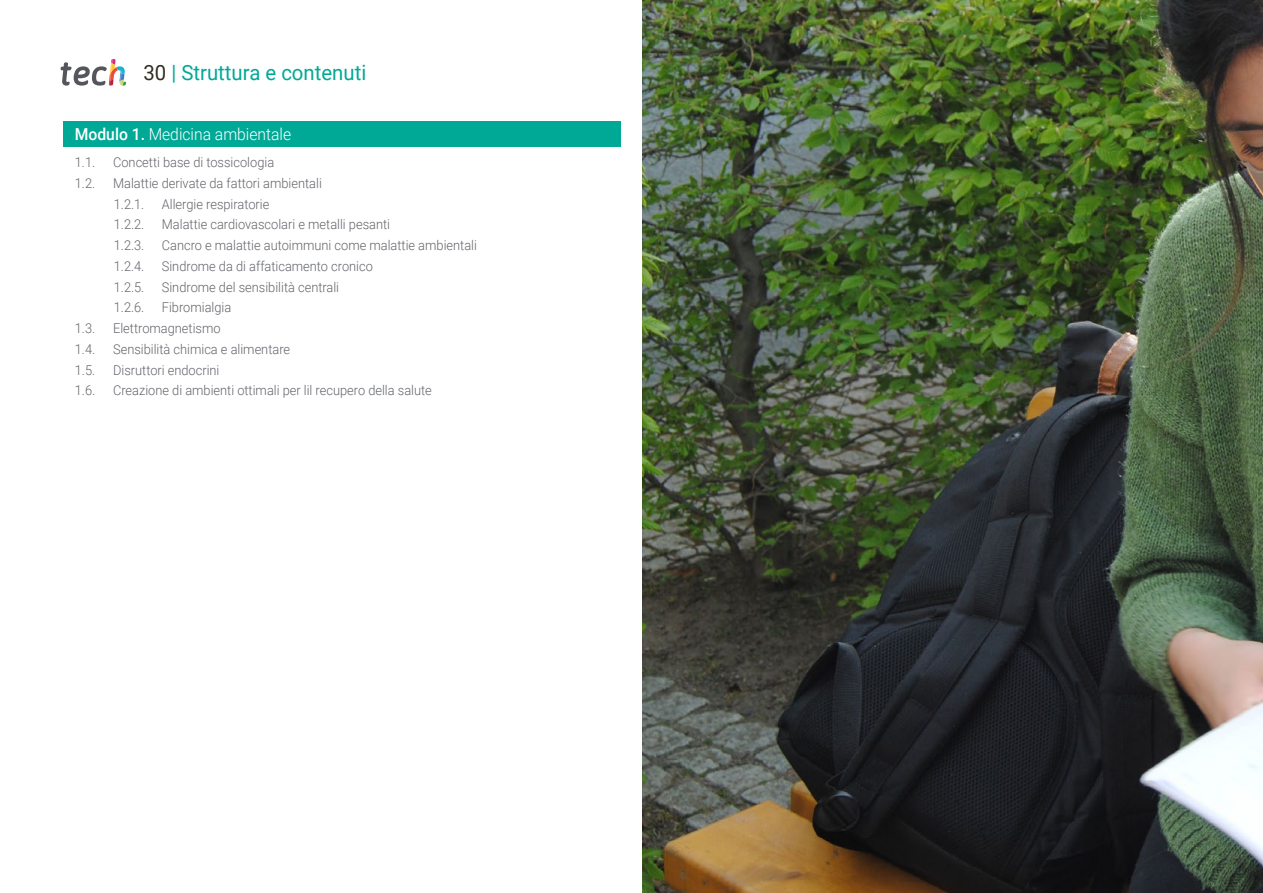
<style>
.page{position:relative;width:1263px;height:893px;background:#fff}
.page>*{position:absolute;margin:0;border:0;box-sizing:border-box;transform-origin:0 0}
.t1{font:21px "Roboto";color:#00a996}
.t2{font:300 16.5px "Roboto";color:#fff;scale:.95 1}
.t3{font:300 13.5px/20.7px "Roboto";color:#61646a;scale:.95 1}
.s1{color:#312e20}
.s2{font-weight:500}
</style>
<div class="page">
<img style="left:642px;top:0;width:621px;height:893px">
<svg style="left:61px;top:59px;width:65px;height:27px"></svg>
<div style="left:64px;top:121px;width:557px;height:25px;background:#00a996"></div>
<h1 class="t1" style="left:144px;top:57px;width:224px"><span class="s1">30</span> | Struttura e contenuti</h1>
<p class="t2" style="left:75px;top:123px;width:229px"><span class="s2">Modulo 1.</span> Medicina ambientale</p>
<p class="t3" style="left:75px;top:151px;width:23px">1.1.</p>
<p class="t3" style="left:113px;top:151px;width:171px">Concetti base di tossicologia</p>
<p class="t3" style="left:75px;top:172px;width:23px">1.2.</p>
<p class="t3" style="left:113px;top:172px;width:221px">Malattie derivate da fattori ambientali<br>1.2.1.</p>
<p class="t3" style="left:162px;top:193px;width:115px">Allergie respiratorie</p>
<p class="t3" style="left:114px;top:214px;width:34px">1.2.2.</p>
<p class="t3" style="left:162px;top:214px;width:242px">Malattie cardiovascolari e metalli pesanti</p>
<p class="t3" style="left:114px;top:234px;width:34px">1.2.3.</p>
<p class="t3" style="left:162px;top:234px;width:333px">Cancro e malattie autoimmuni come malattie ambientali</p>
<p class="t3" style="left:114px;top:255px;width:34px">1.2.4.</p>
<p class="t3" style="left:162px;top:255px;width:224px">Sindrome da di affaticamento cronico</p>
<p class="t3" style="left:114px;top:276px;width:34px">1.2.5.</p>
<p class="t3" style="left:162px;top:276px;width:188px">Sindrome del sensibilità centrali</p>
<p class="t3" style="left:114px;top:297px;width:34px">1.2.6.</p>
<p class="t3" style="left:162px;top:297px;width:75px">Fibromialgia</p>
<p class="t3" style="left:75px;top:317px;width:23px">1.3.</p>
<p class="t3" style="left:113px;top:317px;width:115px">Elettromagnetismo</p>
<p class="t3" style="left:75px;top:338px;width:23px">1.4.</p>
<p class="t3" style="left:113px;top:338px;width:188px">Sensibilità chimica e alimentare</p>
<p class="t3" style="left:75px;top:359px;width:23px">1.5.</p>
<p class="t3" style="left:113px;top:359px;width:114px">Disruttori endocrini</p>
<p class="t3" style="left:75px;top:380px;width:23px">1.6.</p>
<p class="t3" style="left:113px;top:380px;width:337px">Creazione di ambienti ottimali per lil recupero della salute</p>
</div>
